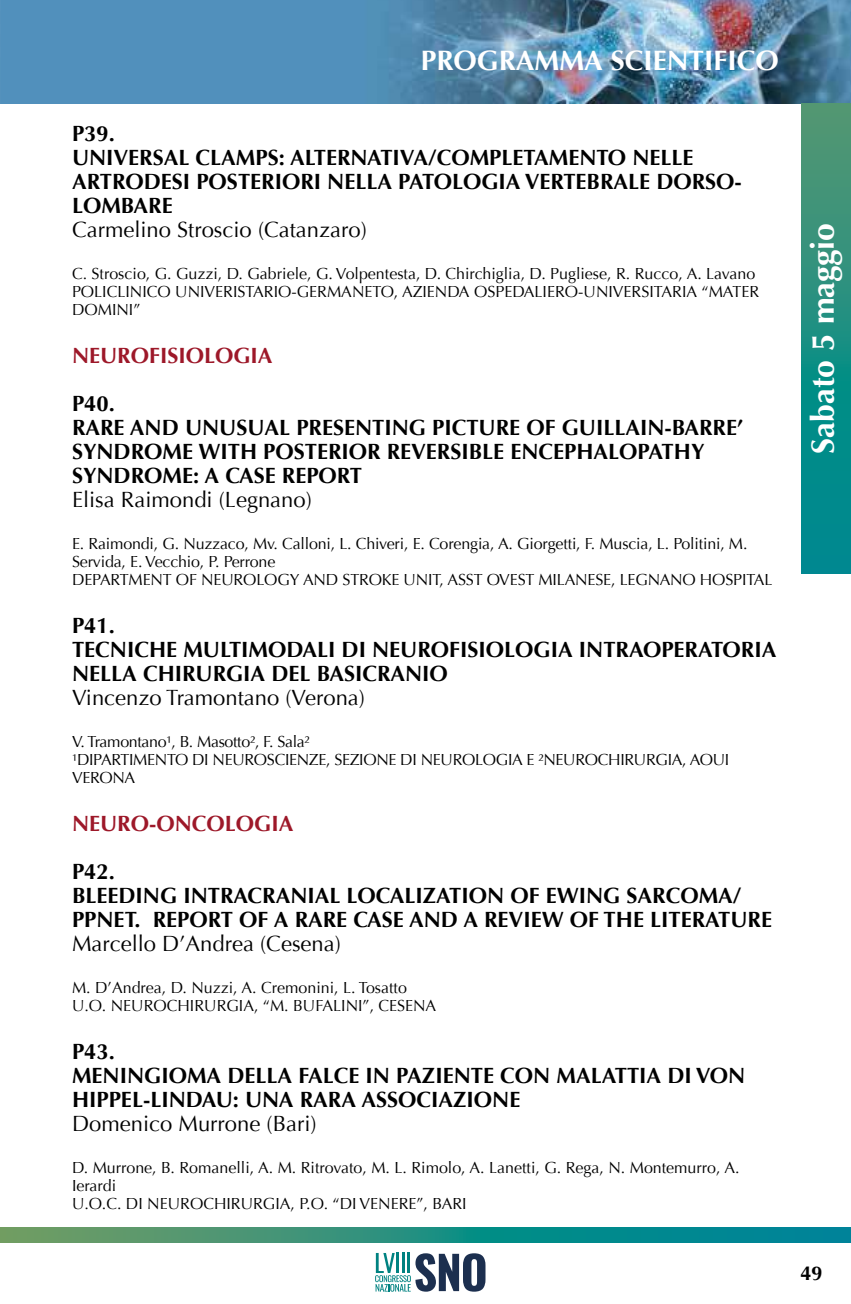
<style>
.page{position:relative;width:851px;height:1304px;background:#fff}
.page>*{position:absolute;margin:0;border:0;box-sizing:border-box;transform-origin:0 0}
.t1{font:700 32px "Optima";color:#fff}
.t2{font:700 28px "Optima";color:#fff}
.t3{font:700 22px/24px "Optima";color:#000}
.t4{font:22px "Optima";color:#000}
.t5{font:700 22px "Optima";color:#9d1829}
.t6{font:700 20px "Optima";color:#000}
.t7{font:16px/18px "Optima";letter-spacing:-.01em;color:#000}
</style>
<div class="page">
<svg style="left:0;top:1228px;width:850px;height:15px;background:#288f80"></svg>
<svg style="left:375px;top:1253px;width:110px;height:39px"></svg>
<img style="left:0;top:0;width:850px;height:104px">
<svg style="left:801px;top:103px;width:49px;height:471px;background:#1e8f81"></svg>
<h2 class="t2" style="left:421px;top:44px;width:359px">PROGRAMMA SCIENTIFICO</h2>
<h3 class="t3" style="left:72px;top:121px;width:671px">P39.<br>UNIVERSAL CLAMPS: ALTERNATIVA/COMPLETAMENTO NELLE<br>ARTRODESI POSTERIORI NELLA PATOLOGIA VERTEBRALE DORSO-<br>LOMBARE</h3>
<h3 class="t4" style="left:72px;top:216px;width:296px">Carmelino Stroscio (Catanzaro)</h3>
<p class="t7" style="left:72px;top:264px;width:688px">C. Stroscio, G. Guzzi, D. Gabriele, G. Volpentesta, D. Chirchiglia, D. Pugliese, R. Rucco, A. Lavano<br>POLICLINICO UNIVERISTARIO-GERMANETO, AZIENDA OSPEDALIERO-UNIVERSITARIA “MATER<br>DOMINI”</p>
<h3 class="t5" style="left:72px;top:342px;width:202px">NEUROFISIOLOGIA</h3>
<h3 class="t3" style="left:72px;top:391px;width:672px">P40.<br>RARE AND UNUSUAL PRESENTING PICTURE OF GUILLAIN-BARRE’ SYNDROME WITH POSTERIOR REVERSIBLE ENCEPHALOPATHY SYNDROME: A CASE REPORT</h3>
<h3 class="t4" style="left:72px;top:486px;width:241px">Elisa Raimondi (Legnano)</h3>
<p class="t7" style="left:72px;top:534px;width:701px">E. Raimondi, G. Nuzzaco, Mv. Calloni, L. Chiveri, E. Corengia, A. Giorgetti, F. Muscia, L. Politini, M.<br>Servida, E. Vecchio, P. Perrone<br>DEPARTMENT OF NEUROLOGY AND STROKE UNIT, ASST OVEST MILANESE, LEGNANO HOSPITAL</p>
<h3 class="t3" style="left:72px;top:613px;width:705px">P41.<br>TECNICHE MULTIMODALI DI NEUROFISIOLOGIA INTRAOPERATORIA<br>NELLA CHIRURGIA DEL BASICRANIO</h3>
<h3 class="t4" style="left:72px;top:684px;width:294px">Vincenzo Tramontano (Verona)</h3>
<p class="t7" style="left:72px;top:732px;width:658px">V. Tramontano¹, B. Masotto², F. Sala²<br>¹DIPARTIMENTO DI NEUROSCIENZE, SEZIONE DI NEUROLOGIA E ²NEUROCHIRURGIA, AOUI<br>VERONA</p>
<h3 class="t5" style="left:72px;top:810px;width:223px">NEURO-ONCOLOGIA</h3>
<h3 class="t3" style="left:72px;top:859px;width:701px">P42.<br>BLEEDING INTRACRANIAL LOCALIZATION OF EWING SARCOMA/<br>PPNET. REPORT OF A RARE CASE AND A REVIEW OF THE LITERATURE</h3>
<h3 class="t4" style="left:72px;top:930px;width:270px">Marcello D’Andrea (Cesena)</h3>
<p class="t7" style="left:72px;top:978px;width:365px">M. D’Andrea, D. Nuzzi, A. Cremonini, L. Tosatto<br>U.O. NEUROCHIRURGIA, “M. BUFALINI”, CESENA</p>
<h3 class="t3" style="left:72px;top:1039px;width:674px">P43.<br>MENINGIOMA DELLA FALCE IN PAZIENTE CON MALATTIA DI VON<br>HIPPEL-LINDAU: UNA RARA ASSOCIAZIONE</h3>
<h3 class="t4" style="left:72px;top:1110px;width:246px">Domenico Murrone (Bari)</h3>
<p class="t7" style="left:72px;top:1158px;width:669px">D. Murrone, B. Romanelli, A. M. Ritrovato, M. L. Rimolo, A. Lanetti, G. Rega, N. Montemurro, A.<br>Ierardi<br>U.O.C. DI NEUROCHIRURGIA, P.O. “DI VENERE”, BARI</p>
<h1 class="t1" style="left:804px;top:454px;width:233px;rotate:-90deg">Sabato 5 maggio</h1>
<p class="t6" style="left:800px;top:1261px;width:24px">49</p>
</div>
